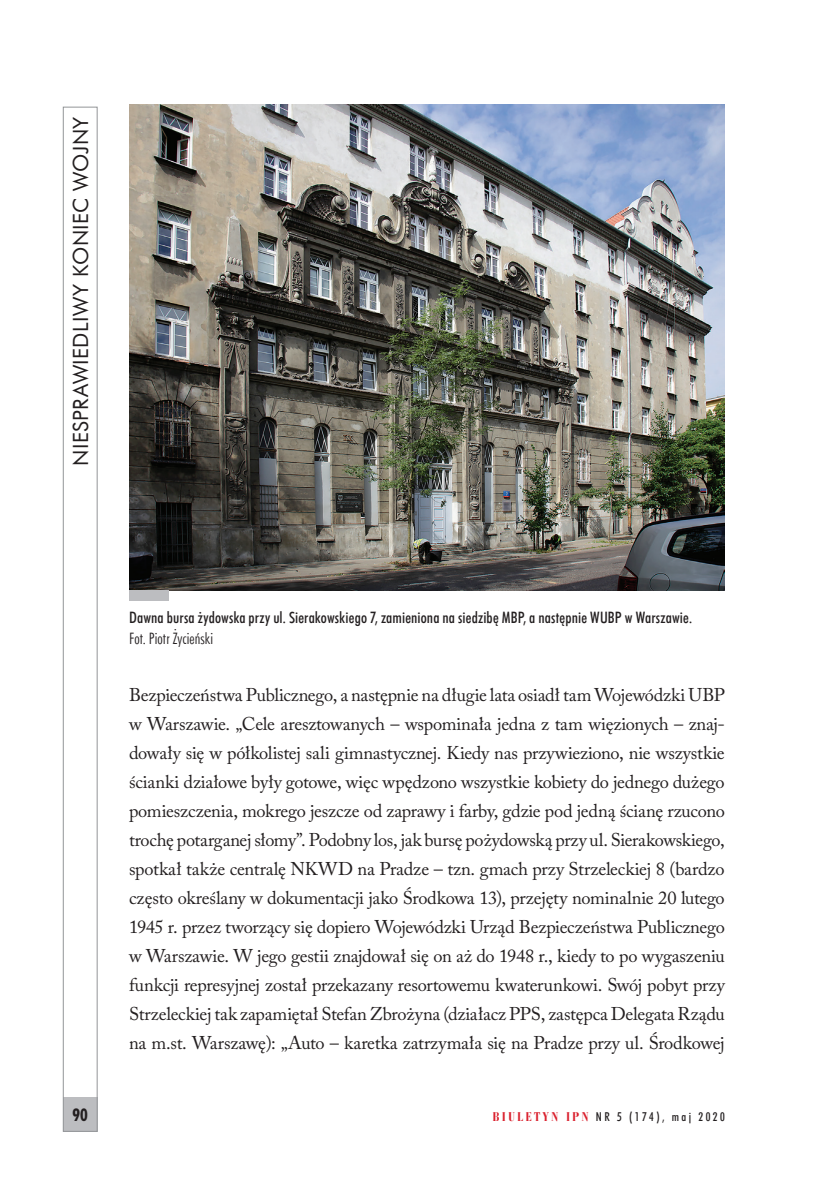
<style>
.page{position:relative;width:834px;height:1191px;background:#fff}
.page>*{position:absolute;margin:0;border:0;box-sizing:border-box;transform-origin:0 0}
.t1{font:21px "Futura EU";letter-spacing:.02em;color:#231f20}
._1_Tekst_bez_wciecia{font:18.38px/29.1px "Adobe Caslon Pro";letter-spacing:-.015em;color:#231f20;text-align:justify}
.t2{font:17.5px "Futura Bd Cn EU";color:#231f20}
.podpisy{font:15.75px/21px "Futura Md Cn EU";letter-spacing:.01em;color:#231f20}
.t3{font:12.25px "Futura Md Cn EU";letter-spacing:.2em;color:#231f20}
.s1{font-family:"Futura Lt Cn EU"}
.s2{font-family:"Bauer Bodni Bd Cn EU";font-size:13.12px;color:#da202d}
</style>
<div class="page">
<img style="left:129px;top:104px;width:595px;height:486px">
<div style="left:129px;top:590px;width:40px;height:11px;background:#bcbdc0"></div>
<div style="left:63px;top:107px;width:35px;height:1024px;border:1px solid #939598"></div>
<p class="t1" style="left:68px;top:466px;width:351px;rotate:-90deg">NIESPRAWIEDLIWY KONIEC WOJNY</p>
<p class="t2" style="left:72px;top:1104px;width:17px">90</p>
<p class="podpisy" style="left:129px;top:607px;width:564px">Dawna bursa żydowska przy ul. Sierakowskiego 7, zamieniona na siedzibę MBP, a następnie WUBP w Warszawie.<br><span class="s1">Fot. Piotr Życieński</span></p>
<p class="_1_Tekst_bez_wciecia" style="left:129px;top:680px;width:597px">Bezpieczeństwa Publicznego, a następnie na długie lata osiadł tam Wojewódzki UBP w Warszawie. „Cele aresztowanych – wspominała jedna z tam więzionych – znaj&shy;dowały się w półkolistej sali gimnastycznej. Kiedy nas przywieziono, nie wszystkie ścianki działowe były gotowe, więc wpędzono wszystkie kobiety do jednego dużego pomieszczenia, mokrego jeszcze od zaprawy i farby, gdzie pod jedną ścianę rzucono trochę potarganej słomy”. Podobny los, jak bursę pożydowską przy ul. Sierakowskiego, spotkał także centralę NKWD na Pradze – tzn. gmach przy Strzeleckiej 8 (bardzo często określany w dokumentacji jako Środkowa 13), przejęty nominalnie 20 lutego 1945 r. przez tworzący się dopiero Wojewódzki Urząd Bezpieczeństwa Publicznego w Warszawie. W jego gestii znajdował się on aż do 1948 r., kiedy to po wygaszeniu funkcji represyjnej został przekazany resortowemu kwaterunkowi. Swój pobyt przy Strzeleckiej tak zapamiętał Stefan Zbrożyna (działacz PPS, zastępca Delegata Rządu na m.st. Warszawę): „Auto – karetka zatrzymała się na Pradze przy ul. Środkowej</p>
<p class="t3" style="left:493px;top:1109px;width:233px"><span class="s2">BIULETYN IPN</span> NR 5 (174), maj 2020</p>
</div>
